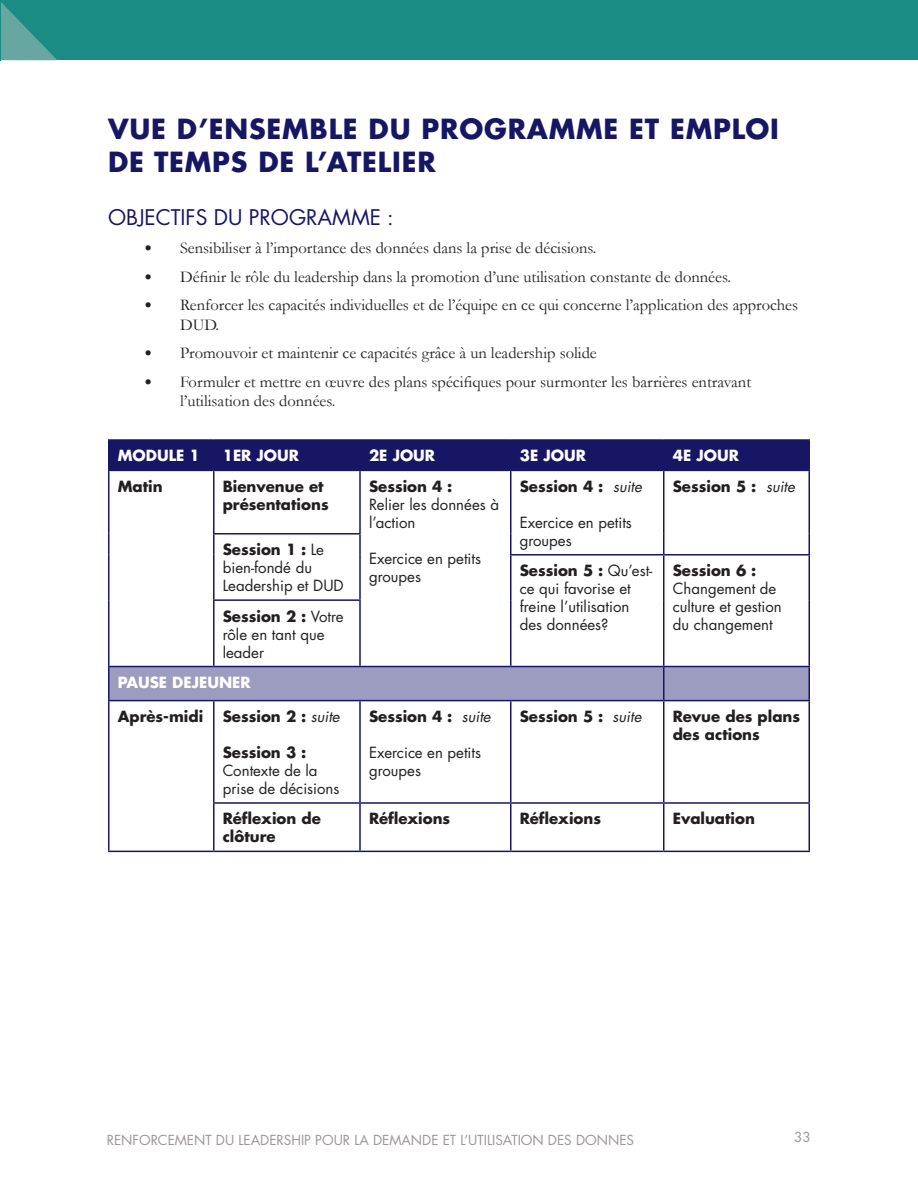
<style>
.page{position:relative;width:918px;height:1188px;background:#fff}
.page>*{position:absolute;margin:0;border:0;box-sizing:border-box;transform-origin:0 0}
.Heading_1{font:700 27px/33px "Futura LT Pro";letter-spacing:.03em;color:#171665}
.Heading_2{font:21px "Futura LT Pro";color:#171665}
.t1{font:16.5px/19.5px "Garamond";color:#231f20}
.TBTX{font:15px/18px "Futura LT Pro";color:#231f20}
.TBTX-2{font:700 15px/18px "Futura LT Pro";color:#231f20}
.TBCH{font:700 15px "Futura LT Pro";color:#fff}
.No_Spacing{font:15px/18px "Futura LT Pro";color:#231f20}
.No_Spacing-2{font:700 15px "Futura LT Pro";color:#231f20}
.t2{font:13.5px "Futura LT Pro";color:#9c9695}
.s1{font-family:"Calibri"}
.s2{font-weight:700}
.s3{font-family:"Futura Std";font-weight:400;font-style:italic}
</style>
<div class="page">
<div style="left:0;top:0;width:918px;height:60px;background:#1b8c83"></div>
<svg style="left:1px;top:2px;width:56px;height:58px"></svg>
<div style="left:110px;top:667px;width:698px;height:33px;background:#9c9bc0"></div>
<hr style="left:108px;top:439px;width:106px;height:2px;background:#171665">
<hr style="left:108px;top:441px;width:2px;height:29px;background:#171665">
<hr style="left:214px;top:439px;width:146px;height:2px;background:#171665">
<hr style="left:360px;top:439px;width:151px;height:2px;background:#171665">
<hr style="left:511px;top:439px;width:153px;height:2px;background:#171665">
<hr style="left:664px;top:439px;width:146px;height:2px;background:#171665">
<div style="left:110px;top:441px;width:698px;height:29px;background:#171665"></div>
<hr style="left:808px;top:441px;width:2px;height:29px;background:#171665">
<hr style="left:108px;top:470px;width:106px;height:1px;background:#171665">
<hr style="left:108px;top:471px;width:2px;height:63px;background:#171665">
<hr style="left:108px;top:534px;width:2px;height:21px;background:#171665">
<hr style="left:108px;top:555px;width:2px;height:45px;background:#171665">
<hr style="left:108px;top:600px;width:2px;height:66px;background:#171665">
<hr style="left:214px;top:470px;width:146px;height:1px;background:#171665">
<hr style="left:213px;top:471px;width:1px;height:62px;background:#171665">
<hr style="left:360px;top:470px;width:151px;height:1px;background:#171665">
<hr style="left:359px;top:471px;width:2px;height:62px;background:#171665">
<hr style="left:511px;top:470px;width:153px;height:1px;background:#171665">
<hr style="left:510px;top:471px;width:2px;height:63px;background:#171665">
<hr style="left:663px;top:471px;width:1px;height:63px;background:#171665">
<hr style="left:808px;top:471px;width:2px;height:63px;background:#171665">
<hr style="left:510px;top:534px;width:2px;height:20px;background:#171665">
<svg style="left:663px;top:534px;width:1px;height:20px"></svg>
<hr style="left:808px;top:534px;width:2px;height:20px;background:#171665">
<hr style="left:510px;top:554px;width:154px;height:2px;background:#171665">
<hr style="left:510px;top:556px;width:2px;height:44px;background:#171665">
<hr style="left:663px;top:556px;width:1px;height:44px;background:#171665">
<hr style="left:808px;top:556px;width:2px;height:44px;background:#171665">
<hr style="left:510px;top:600px;width:2px;height:66px;background:#171665">
<hr style="left:663px;top:600px;width:1px;height:66px;background:#171665">
<hr style="left:808px;top:600px;width:2px;height:66px;background:#171665">
<hr style="left:213px;top:533px;width:148px;height:2px;background:#171665">
<svg style="left:213px;top:535px;width:1px;height:20px"></svg>
<hr style="left:359px;top:535px;width:2px;height:20px;background:#171665">
<hr style="left:213px;top:555px;width:1px;height:44px;background:#171665">
<hr style="left:359px;top:555px;width:2px;height:44px;background:#171665">
<hr style="left:213px;top:601px;width:1px;height:65px;background:#171665">
<hr style="left:359px;top:601px;width:2px;height:65px;background:#171665">
<hr style="left:664px;top:470px;width:146px;height:1px;background:#171665">
<hr style="left:664px;top:554px;width:146px;height:2px;background:#171665">
<hr style="left:213px;top:599px;width:148px;height:2px;background:#171665">
<hr style="left:108px;top:666px;width:106px;height:1px;background:#171665">
<hr style="left:108px;top:667px;width:2px;height:33px;background:#171665">
<hr style="left:214px;top:666px;width:146px;height:1px;background:#171665">
<hr style="left:360px;top:666px;width:151px;height:1px;background:#171665">
<hr style="left:511px;top:666px;width:153px;height:1px;background:#171665">
<hr style="left:664px;top:666px;width:146px;height:1px;background:#171665">
<hr style="left:663px;top:667px;width:1px;height:33px;background:#171665">
<hr style="left:808px;top:667px;width:2px;height:33px;background:#171665">
<hr style="left:108px;top:700px;width:106px;height:1px;background:#171665">
<hr style="left:108px;top:701px;width:2px;height:102px;background:#171665">
<hr style="left:108px;top:803px;width:2px;height:48px;background:#171665">
<hr style="left:108px;top:851px;width:106px;height:1px;background:#171665">
<hr style="left:214px;top:700px;width:146px;height:1px;background:#171665">
<hr style="left:213px;top:701px;width:1px;height:101px;background:#171665">
<hr style="left:360px;top:700px;width:151px;height:1px;background:#171665">
<hr style="left:359px;top:701px;width:2px;height:101px;background:#171665">
<hr style="left:511px;top:700px;width:153px;height:1px;background:#171665">
<hr style="left:510px;top:701px;width:2px;height:101px;background:#171665">
<hr style="left:664px;top:700px;width:146px;height:1px;background:#171665">
<hr style="left:663px;top:701px;width:1px;height:101px;background:#171665">
<hr style="left:808px;top:701px;width:2px;height:101px;background:#171665">
<hr style="left:213px;top:802px;width:147px;height:2px;background:#171665">
<hr style="left:213px;top:804px;width:1px;height:47px;background:#171665">
<hr style="left:360px;top:802px;width:151px;height:2px;background:#171665">
<hr style="left:359px;top:804px;width:2px;height:47px;background:#171665">
<hr style="left:511px;top:802px;width:153px;height:2px;background:#171665">
<hr style="left:510px;top:804px;width:2px;height:47px;background:#171665">
<hr style="left:664px;top:802px;width:146px;height:2px;background:#171665">
<hr style="left:663px;top:804px;width:1px;height:47px;background:#171665">
<hr style="left:808px;top:804px;width:2px;height:47px;background:#171665">
<hr style="left:214px;top:851px;width:146px;height:1px;background:#171665">
<hr style="left:360px;top:851px;width:151px;height:1px;background:#171665">
<hr style="left:511px;top:851px;width:153px;height:1px;background:#171665">
<hr style="left:664px;top:851px;width:146px;height:1px;background:#171665">
<p class="Heading_1" style="left:108px;top:112px;width:672px">VUE D’ENSEMBLE DU PROGRAMME ET EMPLOI<br>DE TEMPS DE L’ATELIER</p>
<p class="Heading_2" style="left:108px;top:203px;width:287px">OBJECTIFS DU PROGRAMME :</p>
<p class="t1" style="left:144px;top:238px;width:454px"><span class="s1">•</span> Sensibiliser à l’importance des données dans la prise de décisions.</p>
<p class="t1" style="left:144px;top:266px;width:589px"><span class="s1">•</span> Définir le rôle du leadership dans la promotion d’une utilisation constante de données.</p>
<p class="t1" style="left:180px;top:295px;width:620px;text-indent:-36px"><span class="s1">•</span> Renforcer les capacités individuelles et de l’équipe en ce qui concerne l’application des approches<br>DUD.</p>
<p class="t1" style="left:144px;top:343px;width:454px"><span class="s1">•</span> Promouvoir et maintenir ce capacités grâce à un leadership solide</p>
<p class="t1" style="left:180px;top:371px;width:573px;text-indent:-36px"><span class="s1">•</span> Formuler et mettre en œuvre des plans spécifiques pour surmonter les barrières entravant l’utilisation des données.</p>
<p class="TBCH" style="left:118px;top:444px;width:84px">MODULE 1</p>
<p class="TBCH" style="left:223px;top:444px;width:78px">1ER JOUR</p>
<p class="TBCH" style="left:369px;top:444px;width:68px">2E JOUR</p>
<p class="TBCH" style="left:520px;top:444px;width:68px">3E JOUR</p>
<p class="TBCH" style="left:673px;top:444px;width:68px">4E JOUR</p>
<p class="TBTX-2" style="left:118px;top:477px;width:46px">Matin</p>
<p class="TBTX-2" style="left:223px;top:477px;width:107px">Bienvenue et présentations</p>
<p class="TBTX" style="left:369px;top:477px;width:132px"><span class="s2">Session 4 :<br></span>Relier les données à l’action</p>
<p class="TBTX" style="left:369px;top:549px;width:114px">Exercice en petits groupes</p>
<p class="TBTX-2" style="left:520px;top:477px;width:124px">Session 4 : <span class="s3">suite</span></p>
<p class="TBTX" style="left:520px;top:513px;width:114px">Exercice en petits groupes</p>
<p class="TBTX-2" style="left:673px;top:477px;width:124px">Session 5 : <span class="s3">suite</span></p>
<p class="TBTX" style="left:223px;top:540px;width:123px"><span class="s2">Session 1 :</span> Le bien-fondé du<br>Leadership et DUD</p>
<p class="TBTX" style="left:520px;top:561px;width:134px"><span class="s2">Session 5 :</span> Qu’est&shy;ce qui favorise et freine l’utilisation des données?</p>
<p class="TBTX" style="left:673px;top:561px;width:110px"><span class="s2">Session 6 :<br></span>Changement de culture et gestion du changement</p>
<p class="TBTX" style="left:223px;top:607px;width:122px"><span class="s2">Session 2 :</span> Votre rôle en tant que leader</p>
<p class="TBCH" style="left:118px;top:671px;width:135px">PAUSE DEJEUNER</p>
<p class="TBTX-2" style="left:118px;top:707px;width:87px">Après-midi</p>
<p class="TBTX-2" style="left:223px;top:707px;width:119px">Session 2 : <span class="s3">suite</span></p>
<p class="TBTX" style="left:223px;top:743px;width:118px"><span class="s2">Session 3 :<br></span>Contexte de la prise de décisions</p>
<p class="TBTX-2" style="left:520px;top:707px;width:123px">Session 5 : <span class="s3">suite</span></p>
<p class="TBTX-2" style="left:673px;top:707px;width:129px">Revue des plans des actions</p>
<p class="No_Spacing-2" style="left:369px;top:705px;width:123px">Session 4 : <span class="s3">suite</span></p>
<p class="No_Spacing" style="left:369px;top:743px;width:114px">Exercice en petits groupes</p>
<p class="TBTX-2" style="left:223px;top:809px;width:100px">Réflexion de clôture</p>
<p class="TBTX-2" style="left:369px;top:809px;width:83px">Réflexions</p>
<p class="TBTX-2" style="left:520px;top:809px;width:83px">Réflexions</p>
<p class="TBTX-2" style="left:673px;top:809px;width:84px">Evaluation</p>
<p class="t2" style="left:107px;top:1131px;width:529px">RENFORCEMENT DU LEADERSHIP POUR LA DEMANDE ET L’UTILISATION DES DONNES</p>
<p class="t2" style="left:794px;top:1128px;width:18px">33</p>
</div>
